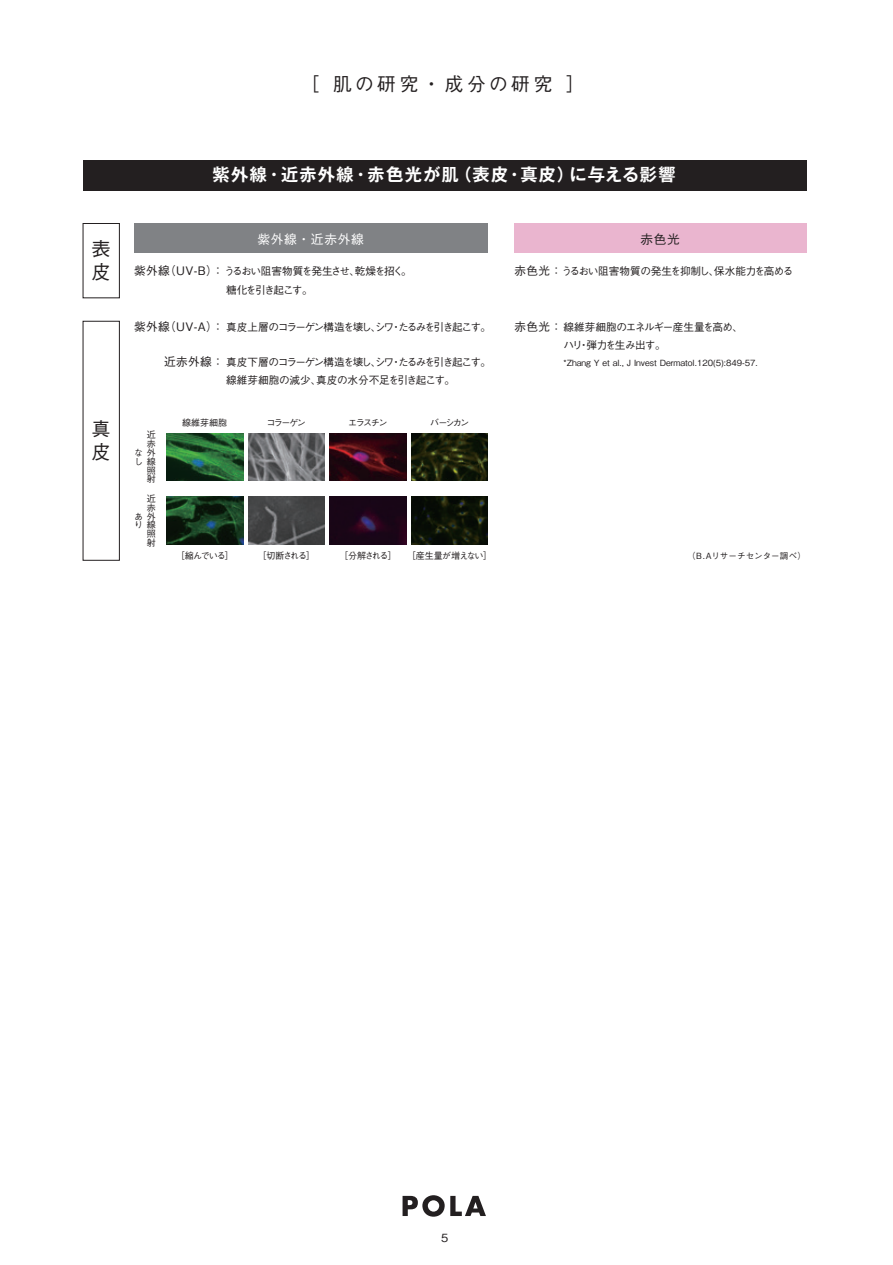
<style>
.page{position:relative;width:893px;height:1265px;background:#fff}
.page>*{position:absolute;margin:0;border:0;box-sizing:border-box;transform-origin:0 0}
.t1{font:500 19.2px/23.4px "Gothic BBB Pro";color:#231f20}
.t2{font:500 18.75px "Gothic BBB Pro";letter-spacing:.17em;color:#231f20}
.t3{font:700 17.25px "Gothic MB101 Pro De";letter-spacing:.07em;color:#fff}
.t4{font:500 12.75px "Gothic BBB Pro";letter-spacing:.05em;color:#fff}
.t5{font:500 12.75px "Gothic BBB Pro";color:#231f20}
.t6{font:500 11.25px "Gothic BBB Pro";color:#231f20}
.t7{font:500 10.65px/18px "Gothic BBB Pro";letter-spacing:-.115em;color:#231f20}
.t8{font:500 10.65px "Gothic BBB Pro";letter-spacing:-.145em;color:#231f20}
.t9{font:500 10.65px/18px "Gothic BBB Pro";letter-spacing:-.07em;color:#231f20}
.t10{font:500 10.65px "Gothic BBB Pro";letter-spacing:-.035em;color:#231f20}
.t11{font:500 9px/8.9px "Gothic BBB Pro";letter-spacing:-.14em;color:#231f20;text-align:justify}
.t12{font:500 9px "Gothic BBB Pro";letter-spacing:-.075em;color:#231f20}
.t13{font:500 8.55px "Gothic BBB Pro";color:#231f20}
.s1{font-size:11.7px}
</style>
<div class="page">
<div style="left:83px;top:160px;width:723px;height:31px;background:#231f20"></div>
<div style="left:514px;top:223px;width:292px;height:30px;background:#eab5cf"></div>
<div style="left:134px;top:223px;width:353px;height:30px;background:#808285"></div>
<img style="left:166px;top:433px;width:77px;height:47px">
<img style="left:166px;top:496px;width:77px;height:48px">
<img style="left:248px;top:433px;width:76px;height:47px">
<img style="left:248px;top:496px;width:76px;height:48px">
<img style="left:329px;top:433px;width:77px;height:47px">
<img style="left:329px;top:496px;width:77px;height:48px">
<img style="left:411px;top:433px;width:76px;height:47px">
<img style="left:411px;top:496px;width:76px;height:48px">
<svg style="left:402px;top:1195px;width:42px;height:21px"></svg>
<svg style="left:450px;top:1195px;width:35px;height:20px"></svg>
<h2 class="t2" style="left:300px;top:68px;width:286px">［ 肌の研究・成分の研究 ］</h2>
<h1 class="t1" style="left:92px;top:234px;width:20px">表皮</h1>
<h1 class="t1" style="left:92px;top:414px;width:20px">真皮</h1>
<h3 class="t3" style="left:212px;top:160px;width:464px">紫外線・近赤外線・赤色光が肌（表皮・真皮）に与える影響</h3>
<p class="t4" style="left:257px;top:229px;width:108px">紫外線・近赤外線</p>
<p class="t5" style="left:640px;top:229px;width:41px">赤色光</p>
<p class="t7" style="left:226px;top:261px;width:187px;text-indent:-92px"><span class="s1">紫外線（UV-B）：</span>うるおい阻害物質を発生させ、乾燥を招く。糖化を引き起こす。</p>
<p class="t8" style="left:134px;top:319px;width:358px"><span class="s1">紫外線（UV-A）：</span>真皮上層のコラーゲン構造を壊し、シワ・たるみを引き起こす。</p>
<p class="t7" style="left:226px;top:351px;width:266px;text-indent:-62px"><span class="s1">近赤外線：</span>真皮下層のコラーゲン構造を壊し、シワ・たるみを引き起こす。線維芽細胞の減少、真皮の水分不足を引き起こす。</p>
<p class="t11" style="left:147px;top:429px;width:10px">近赤外線照射</p>
<p class="t11" style="left:134px;top:448px;width:9px;line-height:8.1px">なし</p>
<p class="t11" style="left:147px;top:493px;width:10px">近赤外線照射</p>
<p class="t11" style="left:134px;top:511px;width:9px;line-height:7.9px">あり</p>
<p class="t11" style="left:182px;top:417px;width:47px">線維芽細胞</p>
<p class="t11" style="left:176px;top:550px;width:60px">［縮んでいる］</p>
<p class="t11" style="left:266px;top:417px;width:41px">コラーゲン</p>
<p class="t11" style="left:257px;top:550px;width:59px">［切断される］</p>
<p class="t11" style="left:348px;top:417px;width:41px">エラスチン</p>
<p class="t11" style="left:430px;top:417px;width:40px">バーシカン</p>
<p class="t11" style="left:339px;top:550px;width:59px">［分解される］</p>
<p class="t12" style="left:406px;top:548px;width:87px">［産生量が増えない］</p>
<p class="t10" style="left:514px;top:263px;width:280px"><span class="s1">赤色光：</span>うるおい阻害物質の発生を抑制し、保水能力を高める</p>
<p class="t9" style="left:563px;top:317px;width:181px;text-indent:-49px"><span class="s1">赤色光：</span>線維芽細胞のエネルギー産生量を高め、ハリ・弾力を生み出す。</p>
<p class="t13" style="left:563px;top:355px;width:196px">*Zhang Y et al., J Invest Dermatol.120(5):849-57.</p>
<p class="t13" style="left:687px;top:549px;width:120px">（B.Aリサーチセンター調べ）</p>
<p class="t6" style="left:441px;top:1228px;width:9px">5</p>
</div>
